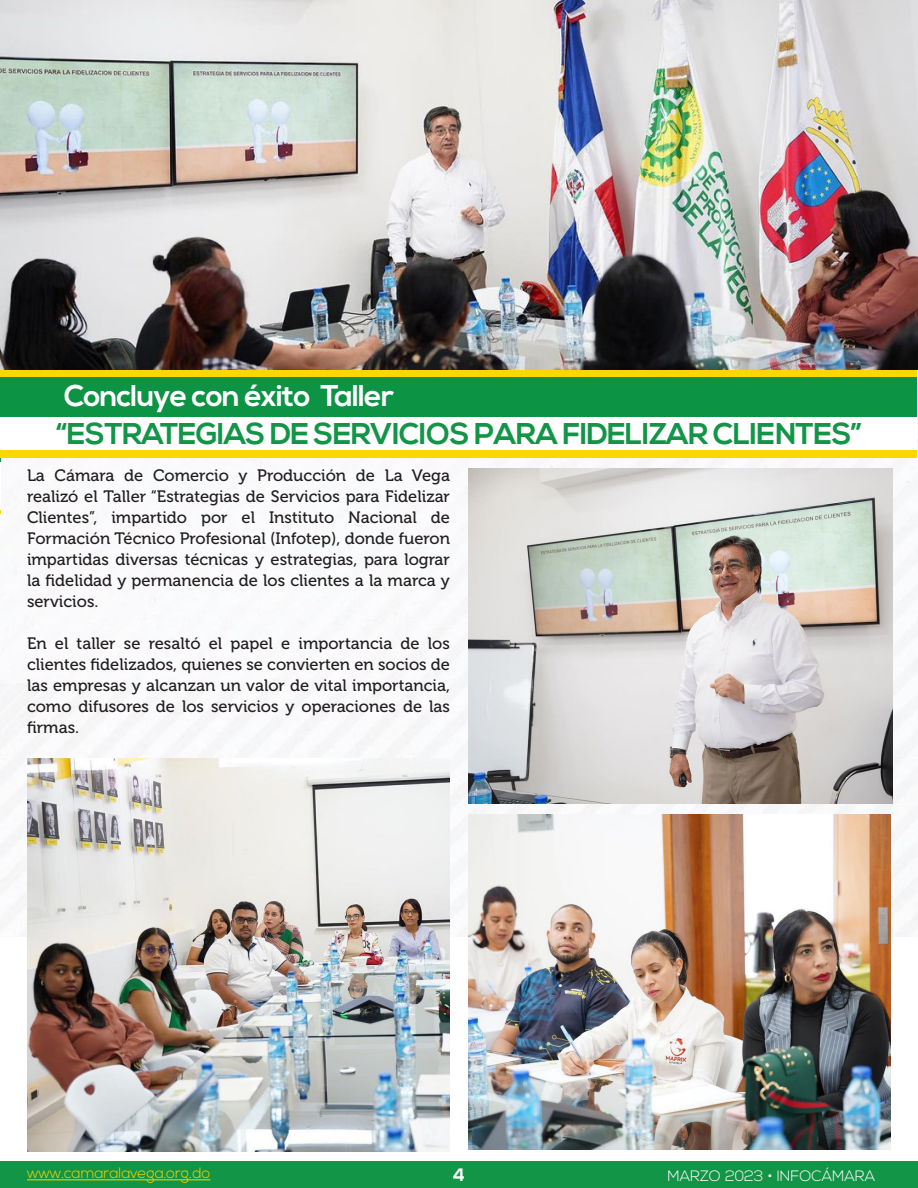
<style>
.page{position:relative;width:918px;height:1188px;background:#fff}
.page>*{position:absolute;margin:0;border:0;box-sizing:border-box;transform-origin:0 0}
.t1{font:700 30px "Nexa";letter-spacing:-.025em;color:#139547}
.t2{font:700 30px "Nexa";letter-spacing:-.025em;color:#fff}
.t3{font:700 18px "Nexa";color:#fff}
.Paragraph_Style_3{font:16.5px/21px "Museo 500";color:#231f20;text-align:justify}
.t4{font:300 15px "Nexa";color:#fed702}
.t5{font:300 15px "Nexa";color:#fff}
</style>
<div class="page">
<img style="left:0;top:0;width:918px;height:936px">
<div style="left:1px;top:377px;width:916px;height:41px;background:#0d9344"></div>
<hr style="left:0;top:377px;width:1px;height:85px;background:#0d9344">
<div style="left:1px;top:450px;width:916px;height:7px;background:#fed702"></div>
<div style="left:1px;top:369px;width:916px;height:7px;background:#fed702"></div>
<div style="left:1px;top:418px;width:916px;height:32px;background:#fff"></div>
<hr style="left:0;top:462px;width:1px;height:48px;background:#fff">
<img style="left:1px;top:0;width:917px;height:369px">
<img style="left:468px;top:469px;width:424px;height:335px">
<div style="left:0;top:1161px;width:918px;height:27px;background:#139547"></div>
<hr style="left:27px;top:1179px;width:183px;height:1px;background:#fed702">
<img style="left:27px;top:758px;width:423px;height:393px">
<img style="left:468px;top:814px;width:423px;height:335px">
<p class="t2" style="left:64px;top:378px;width:332px">Concluye con éxito Taller</p>
<p class="t1" style="left:56px;top:416px;width:807px">“ESTRATEGIAS DE SERVICIOS PARA FIDELIZAR CLIENTES”</p>
<p class="Paragraph_Style_3" style="left:27px;top:465px;width:425px">La Cámara de Comercio y Producción de La Vega realizó el Taller “Estrategias de Servicios para Fidelizar Clientes”, impartido por el Instituto Nacional de Formación Técnico Profesional (Infotep), donde fueron impartidas diversas técnicas y estrategias, para lograr la fidelidad y permanencia de los clientes a la marca y servicios.</p>
<p class="Paragraph_Style_3" style="left:27px;top:633px;width:425px">En el taller se resaltó el papel e importancia de los clientes fidelizados, quienes se convierten en socios de las empresas y alcanzan un valor de vital importancia, como difusores de los servicios y operaciones de las firmas.</p>
<p class="t4" style="left:27px;top:1165px;width:185px">www.camaralavega.org.do</p>
<p class="t3" style="left:453px;top:1164px;width:14px">4</p>
<p class="t5" style="left:668px;top:1167px;width:209px">MARZO 2023 • INFOCÁMARA</p>
</div>
